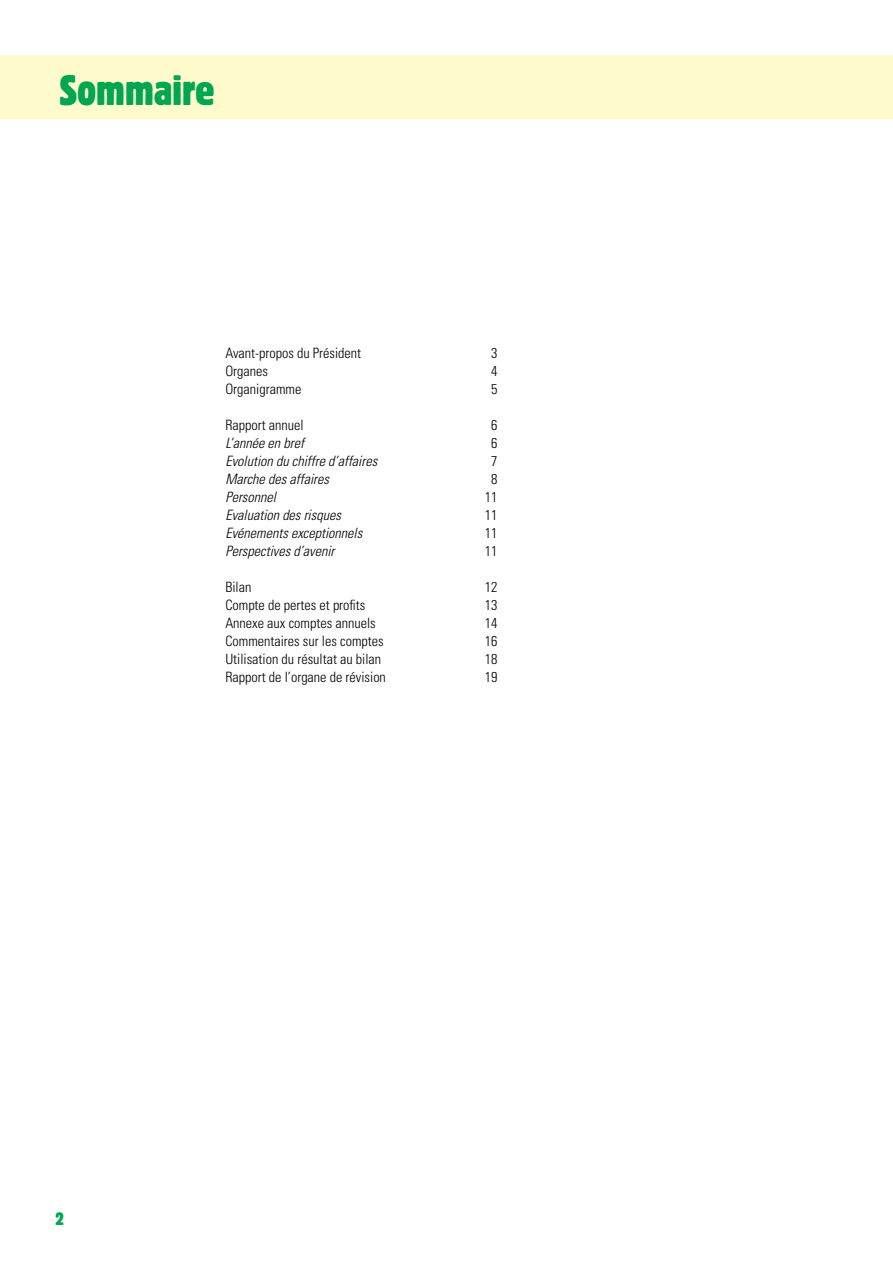
<style>
.page{position:relative;width:893px;height:1263px;background:#fff}
.page>*{position:absolute;margin:0;border:0;box-sizing:border-box;transform-origin:0 0}
.t1{font:condensed 42px "Block Pro";color:#00a650}
.t2{font:condensed 18px "Block Pro";color:#00a650}
.t3{font:300 condensed 14.25px "Univers LT Std";color:#000}
.t4{font:italic 300 condensed 14.25px "Univers LT Std";color:#000}
</style>
<div class="page">
<div style="left:0;top:55px;width:893px;height:64px;background:#fffbcc"></div>
<h1 class="t1" style="left:60px;top:63px;width:156px">Sommaire</h1>
<p class="t3" style="left:225px;top:344px;width:137px">Avant-propos du Président</p>
<p class="t3" style="left:491px;top:344px;width:8px">3</p>
<p class="t3" style="left:225px;top:362px;width:44px">Organes</p>
<p class="t3" style="left:491px;top:362px;width:8px">4</p>
<p class="t3" style="left:225px;top:380px;width:77px">Organigramme</p>
<p class="t3" style="left:491px;top:380px;width:8px">5</p>
<p class="t3" style="left:225px;top:416px;width:80px">Rapport annuel</p>
<p class="t3" style="left:491px;top:416px;width:8px">6</p>
<p class="t4" style="left:225px;top:434px;width:80px">L’année en bref</p>
<p class="t3" style="left:491px;top:434px;width:8px">6</p>
<p class="t4" style="left:225px;top:452px;width:153px">Evolution du chiffre d’affaires</p>
<p class="t3" style="left:491px;top:452px;width:8px">7</p>
<p class="t4" style="left:225px;top:470px;width:105px">Marche des affaires</p>
<p class="t3" style="left:491px;top:470px;width:8px">8</p>
<p class="t4" style="left:225px;top:488px;width:52px">Personnel</p>
<p class="t3" style="left:485px;top:488px;width:14px">11</p>
<p class="t4" style="left:225px;top:506px;width:117px">Evaluation des risques</p>
<p class="t3" style="left:485px;top:506px;width:14px">11</p>
<p class="t4" style="left:225px;top:524px;width:138px">Evénements exceptionnels</p>
<p class="t3" style="left:485px;top:524px;width:14px">11</p>
<p class="t4" style="left:225px;top:542px;width:111px">Perspectives d’avenir</p>
<p class="t3" style="left:485px;top:542px;width:14px">11</p>
<p class="t3" style="left:225px;top:578px;width:28px">Bilan</p>
<p class="t3" style="left:485px;top:578px;width:14px">12</p>
<p class="t3" style="left:225px;top:596px;width:142px">Compte de pertes et profits</p>
<p class="t3" style="left:485px;top:596px;width:14px">13</p>
<p class="t3" style="left:225px;top:614px;width:152px">Annexe aux comptes annuels</p>
<p class="t3" style="left:485px;top:614px;width:14px">14</p>
<p class="t3" style="left:225px;top:632px;width:160px">Commentaires sur les comptes</p>
<p class="t3" style="left:485px;top:632px;width:14px">16</p>
<p class="t3" style="left:225px;top:650px;width:157px">Utilisation du résultat au bilan</p>
<p class="t3" style="left:485px;top:650px;width:14px">18</p>
<p class="t3" style="left:225px;top:668px;width:162px">Rapport de l’organe de révision</p>
<p class="t3" style="left:485px;top:668px;width:14px">19</p>
<p class="t2" style="left:55px;top:1207px;width:10px">2</p>
</div>
